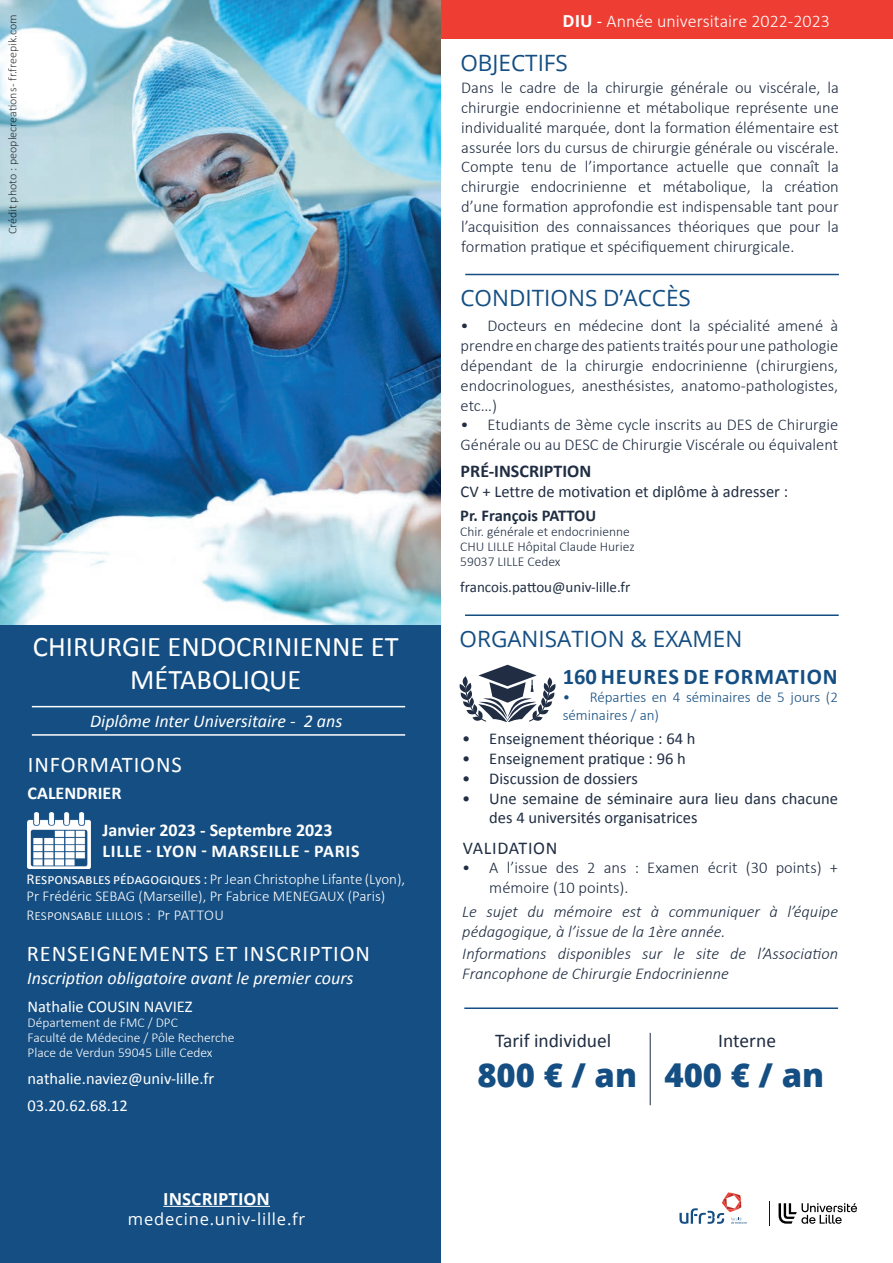
<style>
.page{position:relative;width:893px;height:1263px;background:#fff}
.page>*{position:absolute;margin:0;border:0;box-sizing:border-box;transform-origin:0 0}
.t1{font:800 32.85px "Open Sans";color:#144e82}
.t2{font:28.5px/33px "Calibri";color:#fff;text-align:center}
.t3{font:22.5px "Open Sans";color:#144e82}
.t4{font:22.5px "Calibri";letter-spacing:.04em;color:#fff}
.t5{font:700 22.5px "Calibri";letter-spacing:.04em;color:#144e82}
.t6{font:19.5px "Calibri";color:#202d42}
.t7{font:italic 18px "Calibri";letter-spacing:-.01em;color:#fff}
.t8{font:700 18px/36.2px "Calibri";color:#fff}
.t9{font:300 18px "Calibri";color:#fff}
.t10{font:700 18px "Calibri";letter-spacing:.04em;color:#fff}
.t11{font:700 18px "Calibri";color:#202d42}
.t12{font:18px "Calibri";letter-spacing:.04em;color:#202d42}
.t13{font:300 16.5px/19.8px "Calibri";color:#202d42;text-align:justify}
.t14{font:16.5px/19.8px "Calibri";color:#202d42}
.t15{font:italic 300 16.5px/19.8px "Calibri";color:#202d42}
.t16{font:16.5px/27px "Calibri";color:#fff}
.t17{font:16.5px "Open Sans";letter-spacing:.05em;color:#fff}
.t18{font:700 16.5px "Calibri";color:#202e42}
.t19{font:700 16.5px "Open Sans";color:#fff}
.t20{font:300 15px/16.5px "Calibri";color:#fff}
.t21{font:300 15px/18px "Calibri";color:#144e82}
.t22{font:15px "Calibri";color:#202e42}
.t23{font:300 13.5px/15px "Calibri";color:#fff}
.t24{font:300 13.5px/15px "Calibri";color:#202e42}
.t25{font:300 12px "Calibri";color:#000001}
.s1{font-weight:400}
.s2{font-family:"Open Sans";font-weight:700;font-size:16.5px}
.s3{font-family:"Open Sans";font-weight:400;font-size:16.5px}
</style>
<div class="page">
<div style="left:0;top:624px;width:440px;height:639px;background:#144e82"></div>
<div style="left:439px;top:0;width:454px;height:39px;background:#ee3e34"></div>
<hr style="left:163px;top:1206px;width:107px;height:1px;background:#fff">
<svg style="left:778px;top:1203px;width:79px;height:21px"></svg>
<svg style="left:769px;top:1201px;width:1px;height:25px"></svg>
<svg style="left:679px;top:1192px;width:68px;height:32px"></svg>
<hr style="left:32px;top:734px;width:373px;height:2px;background:#fff">
<hr style="left:32px;top:706px;width:373px;height:1px;background:#fff">
<img style="left:28px;top:812px;width:63px;height:57px">
<img style="left:0;top:0;width:440px;height:625px">
<hr style="left:465px;top:274px;width:374px;height:1px;background:#144e82">
<hr style="left:465px;top:614px;width:374px;height:2px;background:#144e82">
<svg style="left:460px;top:665px;width:95px;height:56px"></svg>
<hr style="left:650px;top:1033px;width:1px;height:72px;background:#202d42">
<hr style="left:464px;top:1007px;width:374px;height:2px;background:#144e82">
<p class="t25" style="left:5px;top:234px;width:221px;rotate:-90deg">Crédit photo : peoplecreations - fr.freepik.com</p>
<h2 class="t2" style="left:33px;top:629px;width:367px">CHIRURGIE ENDOCRINIENNE ET<br>MÉTABOLIQUE</h2>
<p class="t7" style="left:90px;top:708px;width:254px">Diplôme Inter Universitaire - 2 ans</p>
<h3 class="t4" style="left:28px;top:749px;width:155px">INFORMATIONS</h3>
<p class="t8" style="left:103px;top:775px;width:231px;text-indent:-75px">CALENDRIER<br>Janvier 2023 - Septembre 2023</p>
<p class="t10" style="left:103px;top:838px;width:258px">LILLE - LYON - MARSEILLE - PARIS</p>
<p class="t20" style="left:27px;top:871px;width:380px"><span class="s1">Responsables pédagogiques :</span> Pr Jean Christophe Lifante (Lyon),<br>Pr Frédéric SEBAG (Marseille), Pr Fabrice MENEGAUX (Paris)</p>
<p class="t20" style="left:27px;top:907px;width:199px">Responsable lillois : Pr PATTOU</p>
<h3 class="t4" style="left:27px;top:938px;width:345px">RENSEIGNEMENTS ET INSCRIPTION</h3>
<p class="t7" style="left:27px;top:966px;width:328px">Inscription obligatoire avant le premier cours</p>
<p class="t16" style="left:28px;top:993px;width:166px">Nathalie COUSIN NAVIEZ</p>
<p class="t23" style="left:28px;top:1015px;width:209px">Département de FMC / DPC<br>Faculté de Médecine / Pôle Recherche<br>Place de Verdun 59045 Lille Cedex</p>
<p class="t16" style="left:28px;top:1065px;width:188px">nathalie.naviez@univ-lille.fr<br>03.20.62.68.12</p>
<p class="t19" style="left:163px;top:1187px;width:108px">INSCRIPTION</p>
<p class="t17" style="left:128px;top:1207px;width:179px">medecine.univ-lille.fr</p>
<p class="t9" style="left:562px;top:10px;width:269px"><span class="s2">DIU</span> <span class="s3">-</span> Année universitaire 2022-2023</p>
<h3 class="t3" style="left:460px;top:48px;width:109px">OBJECTIFS</h3>
<p class="t13" style="left:461px;top:78px;width:379px">Dans le cadre de la chirurgie générale ou viscérale, la chirurgie endocrinienne et métabolique représente une individualité marquée, dont la formation élémentaire est assurée lors du cursus de chirurgie générale ou viscérale.<br>Compte tenu de l’importance actuelle que connaît la chirurgie endocrinienne et métabolique, la création d’une formation approfondie est indispensable tant pour l’acquisition des connaissances théoriques que pour la formation pratique et spécifiquement chirurgicale.</p>
<h3 class="t3" style="left:460px;top:282px;width:232px">CONDITIONS D’ACCÈS</h3>
<p class="t13" style="left:461px;top:316px;width:379px">• Docteurs en médecine dont la spécialité amené à prendre en charge des patients traités pour une pathologie dépendant de la chirurgie endocrinienne (chirurgiens, endocrinologues, anesthésistes, anatomo-pathologistes, etc…)</p>
<p class="t13" style="left:461px;top:415px;width:379px">• Etudiants de 3ème cycle inscrits au DES de Chirurgie<br>Générale ou au DESC de Chirurgie Viscérale ou équivalent</p>
<p class="t11" style="left:461px;top:458px;width:132px">PRÉ-INSCRIPTION</p>
<p class="t14" style="left:461px;top:481px;width:329px">CV + Lettre de motivation et diplôme à adresser :</p>
<p class="t18" style="left:460px;top:504px;width:137px">Pr. François PATTOU</p>
<p class="t24" style="left:460px;top:524px;width:176px">Chir. générale et endocrinienne<br>CHU LILLE Hôpital Claude Huriez<br>59037 LILLE Cedex</p>
<p class="t22" style="left:460px;top:576px;width:172px">francois.pattou@univ-lille.fr</p>
<h3 class="t3" style="left:460px;top:624px;width:284px">ORGANISATION &amp; EXAMEN</h3>
<h3 class="t5" style="left:563px;top:660px;width:276px">160 HEURES DE FORMATION</h3>
<p class="t21" style="left:563px;top:687px;width:277px">• Réparties en 4 séminaires de 5 jours (2 séminaires / an)</p>
<p class="t14" style="left:462px;top:728px;width:235px">• Enseignement théorique : 64 h</p>
<p class="t14" style="left:462px;top:748px;width:225px">• Enseignement pratique : 96 h</p>
<p class="t14" style="left:462px;top:768px;width:177px">• Discussion de dossiers</p>
<p class="t14" style="left:489px;top:788px;width:350px;text-indent:-27px">• Une semaine de séminaire aura lieu dans chacune des 4 universités organisatrices</p>
<p class="t12" style="left:463px;top:835px;width:96px">VALIDATION</p>
<p class="t13" style="left:489px;top:858px;width:350px;text-indent:-27px">• A l’issue des 2 ans : Examen écrit (30 points) + mémoire (10 points).</p>
<p class="t15" style="left:462px;top:901px;width:377px">Le sujet du mémoire est à communiquer à l’équipe pédagogique, à l’issue de la 1ère année.</p>
<p class="t15" style="left:462px;top:944px;width:377px">Informations disponibles sur le site de l’Association<br>Francophone de Chirurgie Endocrinienne</p>
<p class="t6" style="left:495px;top:1027px;width:118px">Tarif individuel</p>
<h1 class="t1" style="left:477px;top:1050px;width:161px">800 € / an</h1>
<p class="t6" style="left:718px;top:1027px;width:59px">Interne</p>
<h1 class="t1" style="left:664px;top:1050px;width:161px">400 € / an</h1>
</div>
